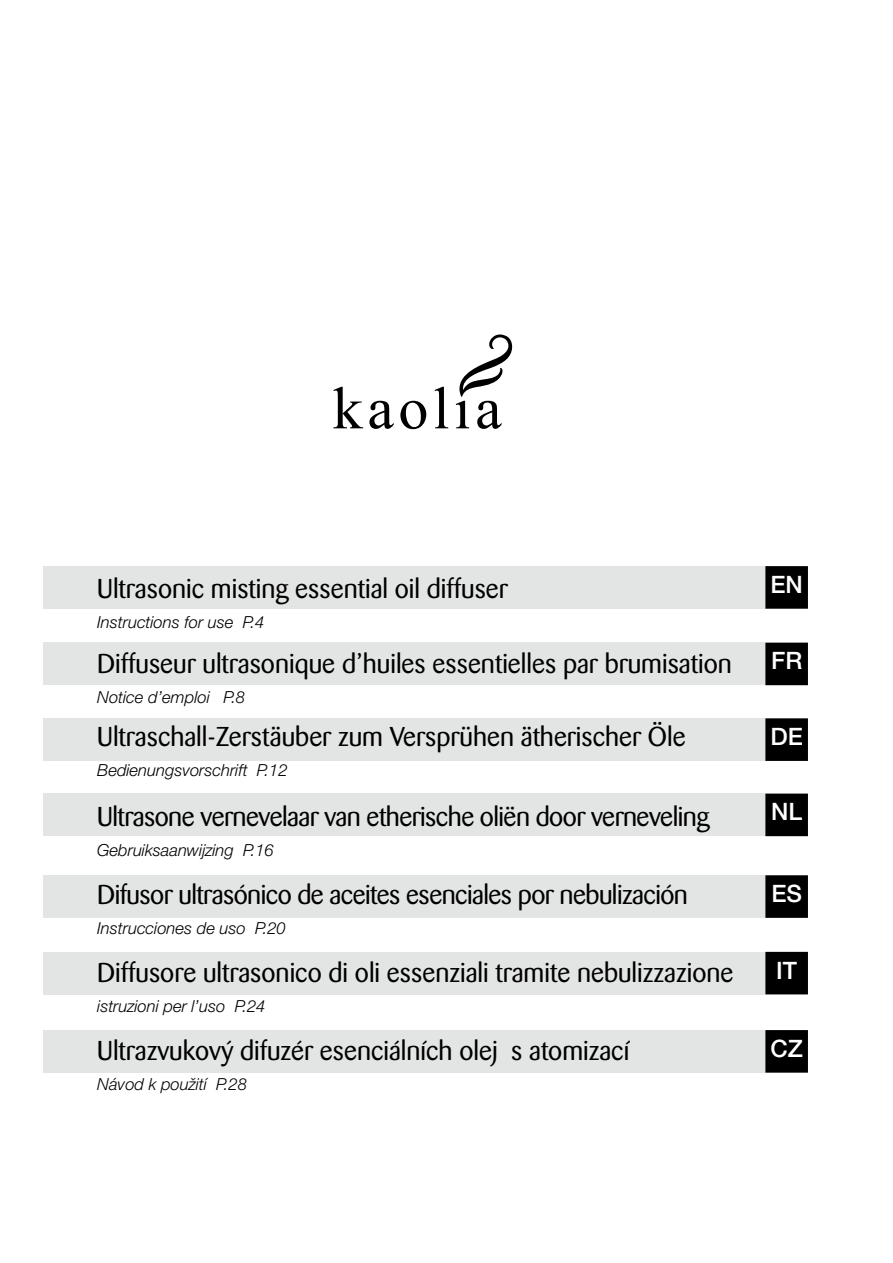
<style>
.page{position:relative;width:893px;height:1263px;background:#fff}
.page>*{position:absolute;margin:0;border:0;box-sizing:border-box;transform-origin:0 0}
.t1{font:27px "Barmeno";color:#000}
.t2{font:27px "Barmeno";letter-spacing:-.02em;color:#000}
.t3{font:500 24px "Helvetica Neue LT Std";color:#fff}
.t4{font:italic 300 16.5px "Helvetica Neue LT Std";color:#000}
</style>
<div class="page">
<div style="left:43px;top:566px;width:765px;height:43px;background:#e3e4e4"></div>
<div style="left:43px;top:643px;width:765px;height:42px;background:#e3e4e4"></div>
<div style="left:43px;top:718px;width:765px;height:43px;background:#e3e4e4"></div>
<div style="left:43px;top:794px;width:765px;height:42px;background:#e3e4e4"></div>
<div style="left:43px;top:875px;width:765px;height:43px;background:#e3e4e4"></div>
<div style="left:43px;top:952px;width:765px;height:42px;background:#e3e4e4"></div>
<div style="left:43px;top:1030px;width:765px;height:42px;background:#e3e4e4"></div>
<div style="left:767px;top:568px;width:39px;height:39px;background:#000"></div>
<div style="left:765px;top:566px;width:43px;height:43px;border:3px solid #000"></div>
<div style="left:767px;top:644px;width:39px;height:40px;background:#000"></div>
<div style="left:765px;top:643px;width:43px;height:42px;border:3px solid #000"></div>
<div style="left:767px;top:720px;width:39px;height:39px;background:#000"></div>
<div style="left:765px;top:718px;width:43px;height:43px;border:3px solid #000"></div>
<div style="left:767px;top:795px;width:39px;height:40px;background:#000"></div>
<div style="left:765px;top:794px;width:43px;height:42px;border:3px solid #000"></div>
<div style="left:767px;top:877px;width:39px;height:39px;background:#000"></div>
<div style="left:765px;top:875px;width:43px;height:43px;border:3px solid #000"></div>
<div style="left:767px;top:953px;width:39px;height:40px;background:#000"></div>
<div style="left:765px;top:952px;width:43px;height:42px;border:3px solid #000"></div>
<div style="left:767px;top:1031px;width:39px;height:40px;background:#000"></div>
<div style="left:765px;top:1030px;width:43px;height:42px;border:3px solid #000"></div>
<svg style="left:333px;top:387px;width:30px;height:41px"></svg>
<svg style="left:369px;top:401px;width:25px;height:28px"></svg>
<svg style="left:400px;top:401px;width:26px;height:28px"></svg>
<svg style="left:435px;top:387px;width:13px;height:41px"></svg>
<svg style="left:456px;top:334px;width:56px;height:95px"></svg>
<p class="t1" style="left:97px;top:573px;width:412px">Ultrasonic misting essential oil diffuser</p>
<p class="t4" style="left:97px;top:613px;width:168px">Instructions for use P.4</p>
<p class="t1" style="left:97px;top:648px;width:636px">Diffuseur ultrasonique d’huiles essentielles par brumisation</p>
<p class="t4" style="left:97px;top:687px;width:149px">Notice d’emploi P.8</p>
<p class="t1" style="left:97px;top:721px;width:590px">Ultraschall-Zerstäuber zum Versprühen ätherischer Öle</p>
<p class="t4" style="left:97px;top:761px;width:192px">Bedienungsvorschrift P.12</p>
<p class="t2" style="left:97px;top:801px;width:613px">Ultrasone vernevelaar van etherische oliën door verneveling</p>
<p class="t4" style="left:97px;top:840px;width:178px">Gebruiksaanwijzing P.16</p>
<p class="t2" style="left:97px;top:879px;width:592px">Difusor ultrasónico de aceites esenciales por nebulización</p>
<p class="t4" style="left:97px;top:919px;width:190px">Instrucciones de uso P.20</p>
<p class="t1" style="left:97px;top:957px;width:638px">Diffusore ultrasonico di oli essenziali tramite nebulizzazione</p>
<p class="t4" style="left:97px;top:996px;width:170px">istruzioni per l’uso P.24</p>
<p class="t1" style="left:97px;top:1035px;width:533px">Ultrazvukový difuzér esenciálních olejů s atomizací</p>
<p class="t4" style="left:97px;top:1074px;width:151px">Návod k použití P.28</p>
<p class="t3" style="left:770px;top:570px;width:34px">EN</p>
<p class="t3" style="left:771px;top:646px;width:33px">FR</p>
<p class="t3" style="left:770px;top:722px;width:31px">DE</p>
<p class="t3" style="left:771px;top:797px;width:33px">NL</p>
<p class="t3" style="left:771px;top:879px;width:32px">ES</p>
<p class="t3" style="left:776px;top:956px;width:22px">IT</p>
<p class="t3" style="left:770px;top:1034px;width:34px">CZ</p>
</div>
